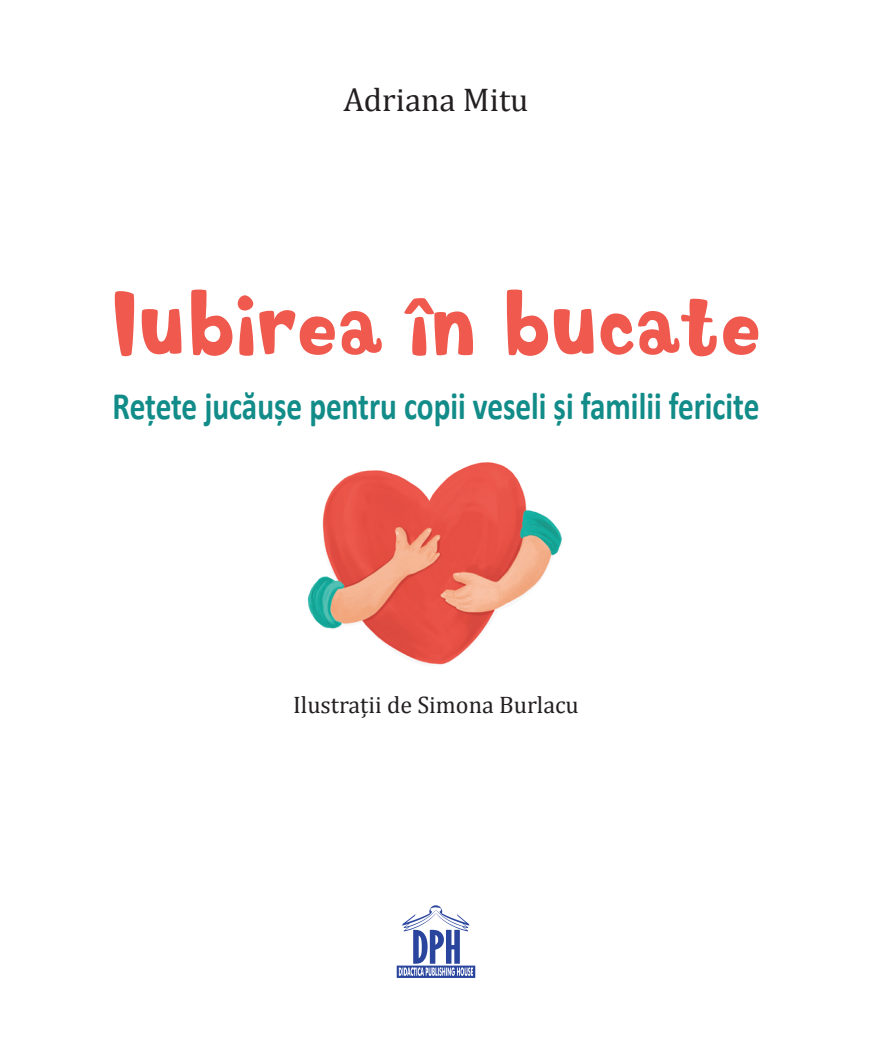
<style>
.page{position:relative;width:872px;height:1063px;background:#fff}
.page>*{position:absolute;margin:0;border:0;box-sizing:border-box;transform-origin:0 0}
.t1{font:84px "Softie";color:#f0594d}
.t2{font:700 39px "Calibri";color:#128c89;scale:.8 1}
.t3{font:33px "Cambria";color:#231f20}
.t4{font:24px "Cambria";color:#231f20}
</style>
<div class="page">
<svg style="left:397px;top:905px;width:78px;height:73px"></svg>
<img style="left:307px;top:462px;width:255px;height:203px">
<p class="t3" style="left:343px;top:79px;width:186px">Adriana Mitu</p>
<p class="t1" style="left:111px;top:272px;width:651px">Iubirea în bucate</p>
<p class="t2" style="left:113px;top:381px;width:810px">Rețete jucăușe pentru copii veseli și familii fericite</p>
<p class="t4" style="left:293px;top:690px;width:287px">Ilustrații de Simona Burlacu</p>
</div>
